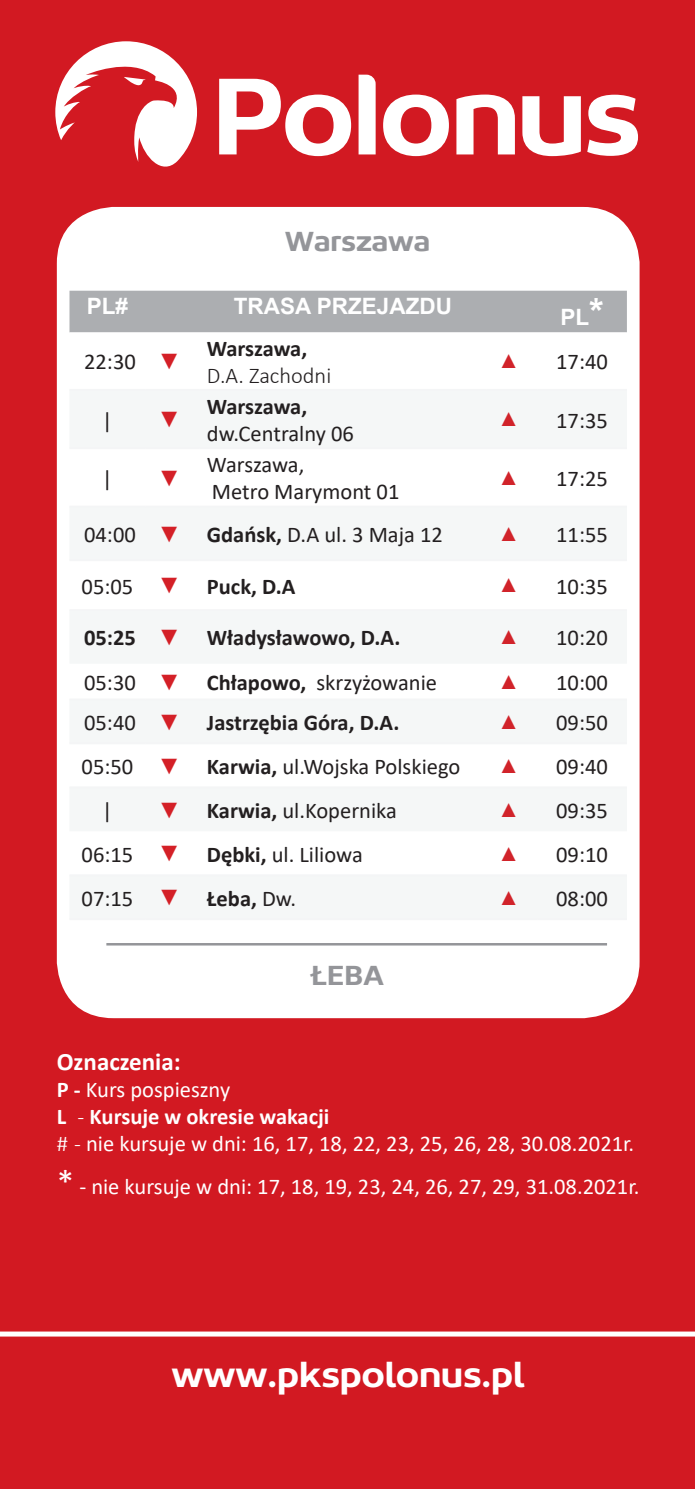
<style>
.page{position:relative;width:695px;height:1489px;background:#fff}
.page>*{position:absolute;margin:0;border:0;box-sizing:border-box;transform-origin:0 0}
.t1{font:500 37.5px "Concord";color:#fff}
.t2{font:500 30px "Concord";color:#949599}
.t3{font:700 25px "Calibri";color:#fff}
.t4{font:22.5px/27px "Calibri";color:#231f20}
.t5{font:22.5px/27px "Calibri";color:#fff}
.t6{font:700 22.5px "Calibri";color:#231f20}
.t7{font:700 22.5px "Arial";color:#fff}
.t8{font:300 22.5px "Calibri";color:#231f20}
.t9{font:22.5px "Arial Narrow";color:#d42027}
.s1{font-size:37.5px}
.s2{font-family:"Arial Narrow";color:#d42027}
.s3{font-family:"Arial Narrow";font-size:20px;color:#d1232a}
.s4{font-weight:700}
.s5{font-weight:400}
.s6{font-family:"Arial Narrow";font-weight:400;color:#d42027}
.s7{font-weight:300}
.s8{font-size:35px}
</style>
<div class="page">
<div style="left:0;top:0;width:694px;height:1488px;background:#d21922"></div>
<svg style="left:55px;top:41px;width:142px;height:126px"></svg>
<svg style="left:219px;top:79px;width:132px;height:77px"></svg>
<svg style="left:383px;top:95px;width:66px;height:61px"></svg>
<svg style="left:456px;top:95px;width:59px;height:59px"></svg>
<svg style="left:522px;top:96px;width:58px;height:60px"></svg>
<svg style="left:587px;top:95px;width:51px;height:61px"></svg>
<svg style="left:358px;top:75px;width:17px;height:79px"></svg>
<div style="left:57px;top:207px;width:582px;height:811px;background:#fff;border-radius:57px"></div>
<div style="left:0;top:1331px;width:694px;height:5px;background:#fff"></div>
<hr style="left:106px;top:943px;width:501px;height:2px;background:#949599">
<div style="left:69px;top:291px;width:557px;height:41px;background:#acaeb1"></div>
<svg style="left:70px;top:507px;width:556px;height:370px;fill:#f5f7f7"></svg>
<hr style="left:69px;top:389px;width:76px;height:2px;background:#f4f5f6">
<hr style="left:145px;top:389px;width:55px;height:2px;background:#f4f5f6">
<hr style="left:200px;top:389px;width:286px;height:2px;background:#f4f5f6">
<hr style="left:486px;top:389px;width:51px;height:2px;background:#f4f5f6">
<hr style="left:537px;top:389px;width:89px;height:2px;background:#f4f5f6">
<hr style="left:69px;top:447px;width:76px;height:2px;background:#f4f5f6">
<hr style="left:145px;top:447px;width:55px;height:2px;background:#f4f5f6">
<hr style="left:200px;top:447px;width:286px;height:2px;background:#f4f5f6">
<hr style="left:486px;top:447px;width:51px;height:2px;background:#f4f5f6">
<hr style="left:537px;top:447px;width:89px;height:2px;background:#f4f5f6">
<hr style="left:69px;top:505px;width:76px;height:2px;background:#f4f5f6">
<hr style="left:145px;top:505px;width:55px;height:2px;background:#f4f5f6">
<hr style="left:200px;top:505px;width:286px;height:2px;background:#f4f5f6">
<hr style="left:486px;top:505px;width:51px;height:2px;background:#f4f5f6">
<hr style="left:537px;top:505px;width:89px;height:2px;background:#f4f5f6">
<hr style="left:69px;top:559px;width:76px;height:2px;background:#f4f5f6">
<hr style="left:145px;top:559px;width:55px;height:2px;background:#f4f5f6">
<hr style="left:200px;top:559px;width:286px;height:2px;background:#f4f5f6">
<hr style="left:486px;top:559px;width:51px;height:2px;background:#f4f5f6">
<hr style="left:537px;top:559px;width:89px;height:2px;background:#f4f5f6">
<hr style="left:69px;top:609px;width:76px;height:2px;background:#f4f5f6">
<hr style="left:145px;top:609px;width:55px;height:2px;background:#f4f5f6">
<hr style="left:200px;top:609px;width:286px;height:2px;background:#f4f5f6">
<hr style="left:486px;top:609px;width:51px;height:2px;background:#f4f5f6">
<hr style="left:537px;top:609px;width:89px;height:2px;background:#f4f5f6">
<hr style="left:69px;top:698px;width:76px;height:2px;background:#f4f5f6">
<hr style="left:145px;top:698px;width:55px;height:2px;background:#f4f5f6">
<hr style="left:200px;top:698px;width:286px;height:2px;background:#f4f5f6">
<hr style="left:486px;top:698px;width:51px;height:2px;background:#f4f5f6">
<hr style="left:537px;top:698px;width:89px;height:2px;background:#f4f5f6">
<hr style="left:69px;top:742px;width:76px;height:2px;background:#f4f5f6">
<hr style="left:145px;top:742px;width:55px;height:2px;background:#f4f5f6">
<hr style="left:200px;top:742px;width:286px;height:2px;background:#f4f5f6">
<hr style="left:486px;top:742px;width:51px;height:2px;background:#f4f5f6">
<hr style="left:537px;top:742px;width:89px;height:2px;background:#f4f5f6">
<hr style="left:69px;top:786px;width:76px;height:2px;background:#f4f5f6">
<hr style="left:145px;top:786px;width:55px;height:2px;background:#f4f5f6">
<hr style="left:200px;top:786px;width:286px;height:2px;background:#f4f5f6">
<hr style="left:486px;top:786px;width:51px;height:2px;background:#f4f5f6">
<hr style="left:537px;top:786px;width:89px;height:2px;background:#f4f5f6">
<hr style="left:69px;top:874px;width:76px;height:2px;background:#f4f5f6">
<hr style="left:145px;top:874px;width:55px;height:2px;background:#f4f5f6">
<hr style="left:200px;top:874px;width:286px;height:2px;background:#f4f5f6">
<hr style="left:486px;top:874px;width:51px;height:2px;background:#f4f5f6">
<hr style="left:537px;top:874px;width:89px;height:2px;background:#f4f5f6">
<hr style="left:69px;top:918px;width:76px;height:2px;background:#f4f5f6">
<hr style="left:145px;top:918px;width:55px;height:2px;background:#f4f5f6">
<hr style="left:200px;top:918px;width:286px;height:2px;background:#f4f5f6">
<hr style="left:486px;top:918px;width:51px;height:2px;background:#f4f5f6">
<hr style="left:537px;top:918px;width:89px;height:2px;background:#f4f5f6">
<h2 class="t2" style="left:285px;top:223px;width:147px">Warszawa</h2>
<p class="t7" style="left:87px;top:290px;width:43px">PL#</p>
<p class="t7" style="left:234px;top:290px;width:219px">TRASA PRZEJAZDU</p>
<p class="t7" style="left:560px;top:301px;width:45px">PL<span class="s1">*</span></p>
<p class="t4" style="left:84px;top:347px;width:101px">22:30 <span class="s2">▼</span></p>
<p class="t6" style="left:207px;top:332px;width:102px">Warszawa,</p>
<p class="t8" style="left:207px;top:361px;width:126px">D.A. Zachodni</p>
<p class="t4" style="left:501px;top:347px;width:108px"><span class="s3">▲</span> 17:40</p>
<p class="t4" style="left:102px;top:406px;width:12px">|</p>
<p class="t9" style="left:161px;top:403px;width:24px">▼</p>
<p class="t4" style="left:102px;top:464px;width:12px">|</p>
<p class="t9" style="left:161px;top:461px;width:24px">▼</p>
<p class="t6" style="left:207px;top:390px;width:102px">Warszawa,</p>
<p class="t4" style="left:207px;top:419px;width:148px">dw.Centralny 06</p>
<p class="t4" style="left:207px;top:451px;width:194px">Warszawa,<br>Metro Marymont 01</p>
<p class="t4" style="left:501px;top:406px;width:108px"><span class="s3">▲</span> 17:35</p>
<p class="t4" style="left:501px;top:464px;width:108px"><span class="s3">▲</span> 17:25</p>
<p class="t4" style="left:84px;top:520px;width:360px">04:00 <span class="s2">▼</span> <span class="s4">Gdańsk,</span> D.A ul. 3 Maja 12</p>
<p class="t4" style="left:501px;top:520px;width:108px"><span class="s3">▲</span> 11:55</p>
<p class="t6" style="left:82px;top:570px;width:215px"><span class="s5">05:05</span> <span class="s6">▼</span> Puck, D.A</p>
<p class="t4" style="left:501px;top:572px;width:108px"><span class="s3">▲</span> 10:35</p>
<p class="t6" style="left:84px;top:622px;width:318px">05:25 <span class="s6">▼</span> Władysławowo, D.A.</p>
<p class="t4" style="left:501px;top:623px;width:108px"><span class="s3">▲</span> 10:20</p>
<p class="t4" style="left:84px;top:668px;width:354px">05:30 <span class="s2">▼</span> <span class="s4">Chłapowo,</span> skrzyżowanie</p>
<p class="t4" style="left:501px;top:668px;width:108px"><span class="s3">▲</span> 10:00</p>
<p class="t6" style="left:84px;top:706px;width:316px"><span class="s5">05:40</span> <span class="s6">▼</span> Jastrzębia Góra, D.A.</p>
<p class="t4" style="left:501px;top:708px;width:108px"><span class="s3">▲</span> 09:50</p>
<p class="t4" style="left:82px;top:752px;width:380px">05:50 <span class="s2">▼</span> <span class="s4">Karwia,</span> ul.Wojska Polskiego</p>
<p class="t4" style="left:501px;top:752px;width:108px"><span class="s3">▲</span> 09:40</p>
<p class="t4" style="left:102px;top:796px;width:12px">|</p>
<p class="t4" style="left:161px;top:796px;width:237px"><span class="s2">▼</span> <span class="s4">Karwia,</span> ul.Kopernika</p>
<p class="t4" style="left:501px;top:796px;width:108px"><span class="s3">▲</span> 09:35</p>
<p class="t4" style="left:82px;top:840px;width:283px">06:15 <span class="s2">▼</span> <span class="s4">Dębki,</span> ul. Liliowa</p>
<p class="t4" style="left:501px;top:840px;width:108px"><span class="s3">▲</span> 09:10</p>
<p class="t4" style="left:82px;top:884px;width:216px">07:15 <span class="s2">▼</span> <span class="s4">Łeba,</span> Dw.</p>
<p class="t4" style="left:501px;top:884px;width:108px"><span class="s3">▲</span> 08:00</p>
<h2 class="t2" style="left:310px;top:956px;width:75px">ŁEBA</h2>
<p class="t3" style="left:57px;top:1044px;width:125px">Oznaczenia:</p>
<p class="t5" style="left:57px;top:1075px;width:579px"><span class="s4">P -</span> Kurs pospieszny<br><span class="s4">L</span> <span class="s7">-</span> <span class="s4">Kursuje w okresie wakacji<br></span><span class="s7"># -</span> nie kursuje w dni: 16, 17, 18, 22, 23, 25, 26, 28, 30.08.2021r.</p>
<p class="t5" style="left:57px;top:1171px;width:584px"><span class="s8">*</span> - nie kursuje w dni: 17, 18, 19, 23, 24, 26, 27, 29, 31.08.2021r.</p>
<h1 class="t1" style="left:171px;top:1351px;width:355px">www.pkspolonus.pl</h1>
</div>
